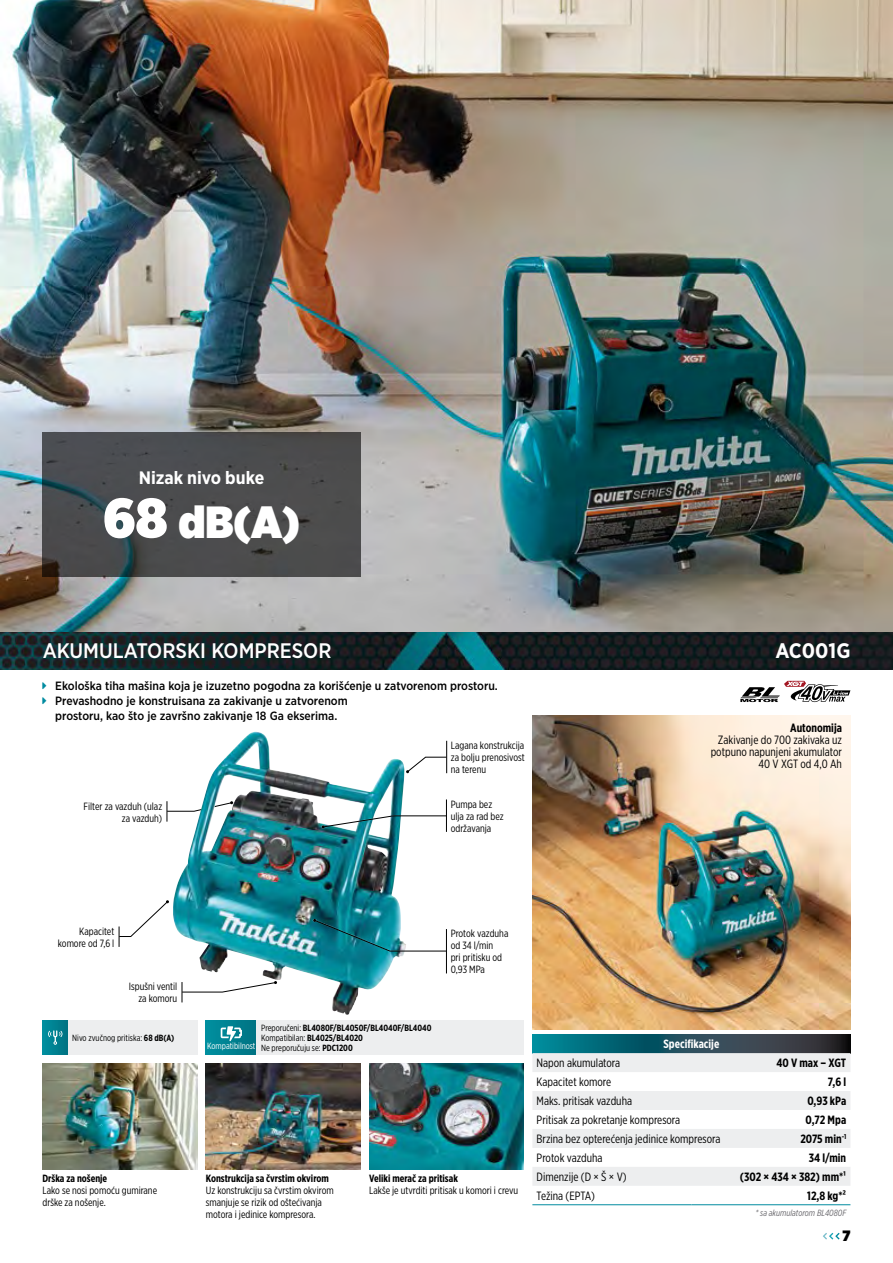
<style>
.page{position:relative;width:893px;height:1263px;background:#fff}
.page>*{position:absolute;margin:0;border:0;box-sizing:border-box;transform-origin:0 0}
.t1{font:900 45px "Gotham Narrow";color:#fff}
.t2{font:500 21px "Gotham Narrow";color:#fff}
.t3{font:700 21px "Gotham Narrow";color:#fff}
.t4{font:700 18px "Gotham Narrow";color:#fff}
.t5{font:900 15px "Gotham Narrow";color:#000}
.t6{font:12px/12px "Gotham X Narrow";color:#000;text-align:right}
.t7{font:500 12px/15px "Gotham Narrow";color:#000}
.t8{font:700 12px "Gotham X Narrow";color:#000}
.t9{font:700 12px "Gotham X Narrow";color:#fff}
.t10{font:10.5px/12px "Gotham X Narrow";color:#000}
.t11{font:700 10.5px "Gotham X Narrow";color:#000}
.t12{font:700 9px/9.8px "Gotham X Narrow";color:#000}
.t13{font:9px "Gotham X Narrow";color:#000}
.t14{font:italic 9px "Gotham X Narrow";color:#68676c}
.t15{font:9px "Gotham X Narrow";color:#fff}
.s1{font-size:55.5px}
.s2{font-weight:700}
.s3{font-weight:400}
</style>
<div class="page">
<img style="left:206px;top:1063px;width:155px;height:106px">
<img style="left:0;top:631px;width:893px;height:39px">
<img style="left:0;top:0;width:893px;height:631px">
<img style="left:532px;top:715px;width:318px;height:315px">
<img style="left:173px;top:733px;width:178px;height:282px">
<img style="left:43px;top:1063px;width:154px;height:106px">
<img style="left:369px;top:1063px;width:155px;height:106px">
<svg style="left:321px;top:815px;width:1px;height:13px"></svg>
<svg style="left:322px;top:815px;width:124px;height:13px"></svg>
<svg style="left:313px;top:919px;width:133px;height:32px"></svg>
<svg style="left:181px;top:981px;width:97px;height:11px"></svg>
<hr style="left:446px;top:799px;width:1px;height:33px;background:#000">
<hr style="left:446px;top:929px;width:1px;height:44px;background:#000">
<svg style="left:425px;top:756px;width:21px;height:1px"></svg>
<svg style="left:406px;top:757px;width:40px;height:16px"></svg>
<hr style="left:446px;top:741px;width:1px;height:32px;background:#000">
<svg style="left:167px;top:801px;width:66px;height:21px"></svg>
<svg style="left:119px;top:900px;width:50px;height:47px"></svg>
<svg style="left:182px;top:981px;width:95px;height:21px"></svg>
<div style="left:43px;top:432px;width:318px;height:144px;background:#4b4c4d"></div>
<svg style="left:532px;top:1034px;width:318px;height:19px;background:#1d525e"></svg>
<svg style="left:532px;top:1053px;width:318px;height:133px"></svg>
<hr style="left:532px;top:1204px;width:159px;height:1px;background:#008ba0">
<hr style="left:691px;top:1204px;width:159px;height:1px;background:#008ba0">
<svg style="left:740px;top:681px;width:110px;height:21px"></svg>
<div style="left:43px;top:1020px;width:25px;height:34px;background:linear-gradient(to bottom,#008090,#008090)"></div>
<div style="left:68px;top:1020px;width:129px;height:34px;background:#edeeef"></div>
<svg style="left:48px;top:1030px;width:15px;height:15px"></svg>
<div style="left:206px;top:1020px;width:51px;height:34px;background:linear-gradient(to right,#0291a0,#007282)"></div>
<div style="left:257px;top:1020px;width:267px;height:34px;background:#edeeef"></div>
<svg style="left:221px;top:1026px;width:21px;height:15px"></svg>
<svg style="left:823px;top:1233px;width:16px;height:6px"></svg>
<h3 class="t4" style="left:139px;top:466px;width:127px">Nizak nivo buke</h3>
<h1 class="t1" style="left:103px;top:491px;width:198px"><span class="s1">68</span> dB(A)</h1>
<h2 class="t2" style="left:43px;top:637px;width:290px">AKUMULATORSKI KOMPRESOR</h2>
<h2 class="t3" style="left:775px;top:637px;width:76px">AC001G</h2>
<p class="t7" style="left:55px;top:678px;width:444px">Ekološka tiha mašina koja je izuzetno pogodna za korišćenje u zatvorenom prostoru.<br>Prevashodno je konstruisana za zakivanje u zatvorenom<br>prostoru, kao što je završno zakivanje 18 Ga ekserima.</p>
<p class="t10" style="left:84px;top:800px;width:80px;text-align:right">Filter za vazduh (ulaz za vazduh)</p>
<p class="t10" style="left:451px;top:739px;width:75px;text-align:justify">Lagana konstrukcija za bolju prenosivost na terenu</p>
<p class="t10" style="left:451px;top:798px;width:55px">Pumpa bez ulja za rad bez održavanja</p>
<p class="t8" style="left:790px;top:720px;width:53px">Autonomija</p>
<p class="t6" style="left:711px;top:734px;width:133px">Zakivanje do 700 zakivaka uz potpuno napunjeni akumulator<br>40 V XGT od 4,0 Ah</p>
<p class="t10" style="left:58px;top:925px;width:58px;text-align:right">Kapacitet komore od 7,6 l</p>
<p class="t10" style="left:451px;top:927px;width:59px">Protok vazduha od 34 l/min<br>pri pritisku od<br>0,93 MPa</p>
<p class="t10" style="left:129px;top:980px;width:50px;text-align:right">Ispušni ventil za komoru</p>
<p class="t13" style="left:72px;top:1033px;width:104px">Nivo zvučnog pritiska: <span class="s2">68 dB(A)</span></p>
<p class="t12" style="left:261px;top:1023px;width:172px"><span class="s3">Preporučeni:</span> BL4080F/BL4050F/BL4040F/BL4040<br><span class="s3">Kompatibilan:</span> BL4025/BL4020<br><span class="s3">Ne preporučuju se:</span> PDC1200</p>
<p class="t15" style="left:207px;top:1040px;width:50px">Kompatibilnost</p>
<p class="t9" style="left:663px;top:1037px;width:57px">Specifikacije</p>
<p class="t11" style="left:43px;top:1172px;width:66px">Drška za nošenje</p>
<p class="t10" style="left:43px;top:1184px;width:116px">Lako se nosi pomoću gumirane drške za nošenje.</p>
<p class="t11" style="left:206px;top:1172px;width:125px">Konstrukcija sa čvrstim okvirom</p>
<p class="t10" style="left:206px;top:1184px;width:129px">Uz konstrukciju sa čvrstim okvirom smanjuje se rizik od oštećivanja motora i jedinice kompresora.</p>
<p class="t11" style="left:369px;top:1172px;width:90px">Veliki merač za pritisak</p>
<p class="t10" style="left:369px;top:1184px;width:151px">Lakše je utvrditi pritisak u komori i crevu</p>
<p class="t6" style="left:537px;top:1057px;width:85px">Napon akumulatora</p>
<p class="t8" style="left:776px;top:1056px;width:71px">40 V max – XGT</p>
<p class="t6" style="left:537px;top:1076px;width:76px">Kapacitet komore</p>
<p class="t8" style="left:828px;top:1075px;width:20px">7,6 l</p>
<p class="t6" style="left:537px;top:1095px;width:97px">Maks. pritisak vazduha</p>
<p class="t8" style="left:807px;top:1094px;width:40px">0,93 kPa</p>
<p class="t6" style="left:537px;top:1114px;width:145px">Pritisak za pokretanje kompresora</p>
<p class="t8" style="left:806px;top:1113px;width:42px">0,72 Mpa</p>
<p class="t6" style="left:537px;top:1133px;width:185px">Brzina bez opterećenja jedinice kompresora</p>
<p class="t8" style="left:800px;top:1131px;width:47px">2075 min<sup>-1</sup></p>
<p class="t6" style="left:537px;top:1152px;width:67px">Protok vazduha</p>
<p class="t8" style="left:809px;top:1150px;width:39px">34 l/min</p>
<p class="t6" style="left:537px;top:1171px;width:92px">Dimenzije (D × Š × V)</p>
<p class="t8" style="left:740px;top:1169px;width:108px">(302 × 434 × 382) mm*¹</p>
<p class="t6" style="left:537px;top:1190px;width:60px">Težina (EPTA)</p>
<p class="t8" style="left:807px;top:1188px;width:40px">12,8 kg*²</p>
<p class="t14" style="left:755px;top:1208px;width:92px">* sa akumulatorom BL4080F</p>
<h3 class="t5" style="left:842px;top:1225px;width:9px">7</h3>
</div>
